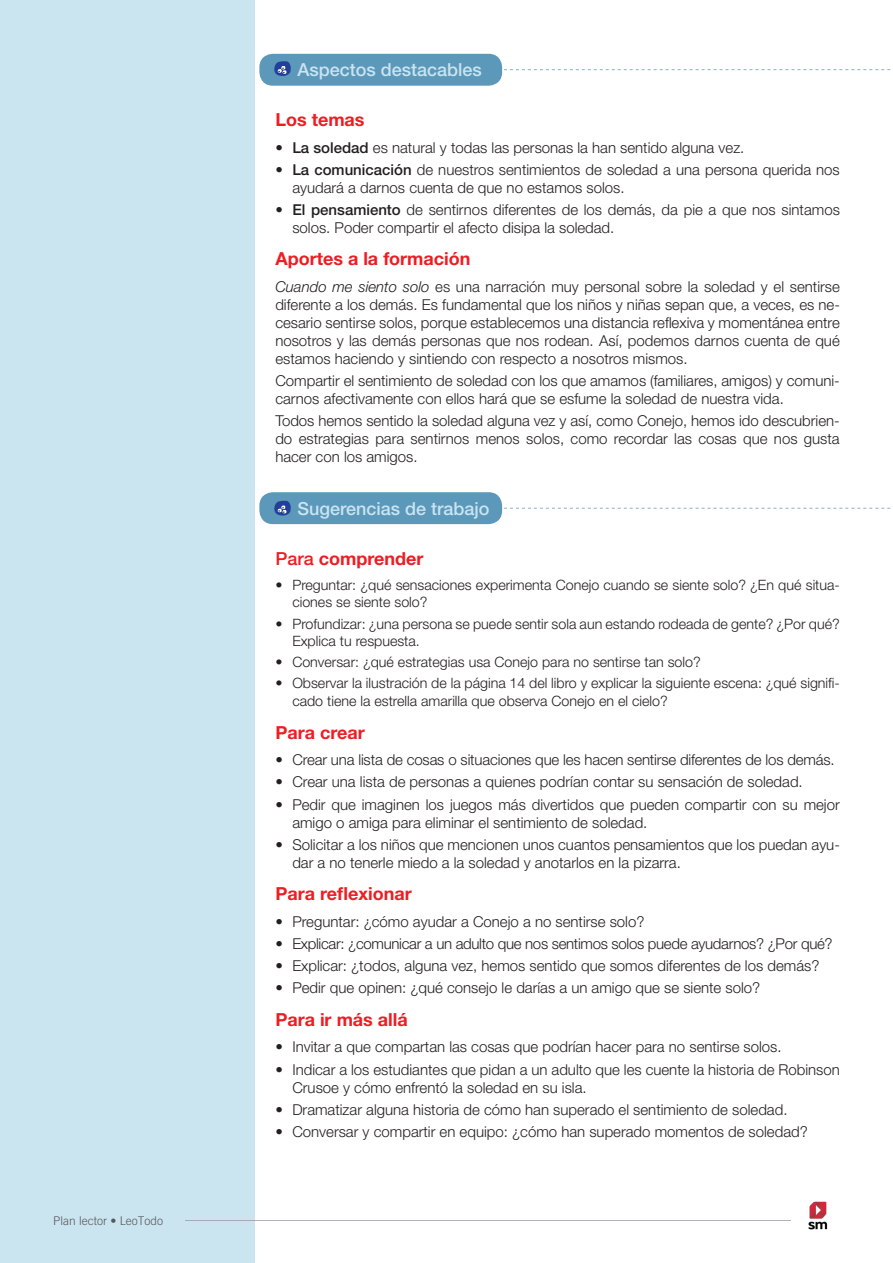
<style>
.page{position:relative;width:893px;height:1263px;background:#fff}
.page>*{position:absolute;margin:0;border:0;box-sizing:border-box;transform-origin:0 0}
.t1{font:700 18px "Helvetica Neue LT Std";color:#ee1d23}
.t2{font:500 18px "Helvetica Neue LT Std";color:#cae4f0}
.t3{font:300 15px/18px "Helvetica Neue LT Std";color:#231f20}
.t4{font:300 15px "Helvetica Neue LT Std";letter-spacing:-.02em;color:#231f20}
.t5{font:300 14.25px/17.1px "Helvetica Neue LT Std";color:#231f20}
.t6{font:300 12px "Trade Gothic";color:#57585a}
.s1{font-weight:500}
.s2{font-style:italic}
</style>
<div class="page">
<div style="left:0;top:0;width:254px;height:1263px;background:#cae4f0"></div>
<div style="left:259px;top:54px;width:243px;height:32px;background:#5b98ba;border-radius:14px"></div>
<svg style="left:274px;top:61px;width:616px;height:16px"></svg>
<div style="left:259px;top:492px;width:243px;height:32px;background:#5b98ba;border-radius:14px"></div>
<svg style="left:274px;top:501px;width:617px;height:15px"></svg>
<hr style="left:254px;top:1220px;width:536px;height:1px;background:#b1b2b5">
<hr style="left:185px;top:1220px;width:69px;height:1px;background:#a5abb1">
<img style="left:808px;top:1201px;width:20px;height:29px">
<p class="t6" style="left:53px;top:1214px;width:112px">Plan lector • LeoTodo</p>
<p class="t2" style="left:297px;top:59px;width:186px">Aspectos destacables</p>
<p class="t1" style="left:275px;top:109px;width:91px">Los temas</p>
<p class="t3" style="left:275px;top:138px;width:471px">• <span class="s1">La soledad</span> es natural y todas las personas la han sentido alguna vez.</p>
<p class="t3" style="left:292px;top:160px;width:549px;text-indent:-17px">• <span class="s1">La comunicación</span> de nuestros sentimientos de soledad a una persona querida nos ayudará a darnos cuenta de que no estamos solos.</p>
<p class="t3" style="left:292px;top:200px;width:549px;text-indent:-17px">• <span class="s1">El pensamiento</span> de sentirnos diferentes de los demás, da pie a que nos sintamos solos. Poder compartir el afecto disipa la soledad.</p>
<p class="t1" style="left:275px;top:248px;width:197px">Aportes a la formación</p>
<p class="t3" style="left:275px;top:277px;width:566px;text-align:justify"><span class="s2">Cuando me siento solo</span> es una narración muy personal sobre la soledad y el sentirse diferente a los demás. Es fundamental que los niños y niñas sepan que, a veces, es ne&shy;cesario sentirse solos, porque establecemos una distancia reflexiva y momentánea entre nosotros y las demás personas que nos rodean. Así, podemos darnos cuenta de qué estamos haciendo y sintiendo con respecto a nosotros mismos.</p>
<p class="t3" style="left:275px;top:371px;width:566px">Compartir el sentimiento de soledad con los que amamos (familiares, amigos) y comuni&shy;carnos afectivamente con ellos hará que se esfume la soledad de nuestra vida.</p>
<p class="t3" style="left:275px;top:412px;width:566px;text-align:justify">Todos hemos sentido la soledad alguna vez y así, como Conejo, hemos ido descubrien&shy;do estrategias para sentirnos menos solos, como recordar las cosas que nos gusta hacer con los amigos.</p>
<p class="t2" style="left:297px;top:497px;width:194px">Sugerencias de trabajo</p>
<p class="t1" style="left:275px;top:547px;width:150px"><span class="s1">Para</span> comprender</p>
<p class="t5" style="left:292px;top:576px;width:549px;text-indent:-17px">• Preguntar: ¿qué sensaciones experimenta Conejo cuando se siente solo? ¿En qué situa&shy;ciones se siente solo?</p>
<p class="t5" style="left:292px;top:615px;width:549px;text-indent:-17px">• Profundizar: ¿una persona se puede sentir sola aun estando rodeada de gente? ¿Por qué?<br>Explica tu respuesta.</p>
<p class="t5" style="left:275px;top:653px;width:427px">• Conversar: ¿qué estrategias usa Conejo para no sentirse tan solo?</p>
<p class="t5" style="left:292px;top:674px;width:549px;line-height:18px;text-indent:-17px">• Observar la ilustración de la página 14 del libro y explicar la siguiente escena: ¿qué signifi&shy;cado tiene la estrella amarilla que observa Conejo en el cielo?</p>
<p class="t1" style="left:275px;top:721px;width:91px">Para crear</p>
<p class="t3" style="left:275px;top:750px;width:561px">• Crear una lista de cosas o situaciones que les hacen sentirse diferentes de los demás.</p>
<p class="t3" style="left:275px;top:773px;width:529px">• Crear una lista de personas a quienes podrían contar su sensación de soledad.</p>
<p class="t3" style="left:292px;top:795px;width:549px;text-indent:-17px">• Pedir que imaginen los juegos más divertidos que pueden compartir con su mejor amigo o amiga para eliminar el sentimiento de soledad.</p>
<p class="t3" style="left:292px;top:835px;width:549px;text-indent:-17px">• Solicitar a los niños que mencionen unos cuantos pensamientos que los puedan ayu&shy;dar a no tenerle miedo a la soledad y anotarlos en la pizarra.</p>
<p class="t1" style="left:275px;top:883px;width:138px">Para reflexionar</p>
<p class="t3" style="left:275px;top:912px;width:371px">• Preguntar: ¿cómo ayudar a Conejo a no sentirse solo?</p>
<p class="t4" style="left:275px;top:934px;width:559px">• Explicar: ¿comunicar a un adulto que nos sentimos solos puede ayudarnos? ¿Por qué?</p>
<p class="t3" style="left:275px;top:956px;width:546px">• Explicar: ¿todos, alguna vez, hemos sentido que somos diferentes de los demás?</p>
<p class="t3" style="left:275px;top:979px;width:486px">• Pedir que opinen: ¿qué consejo le darías a un amigo que se siente solo?</p>
<p class="t1" style="left:275px;top:1008px;width:134px">Para ir más allá</p>
<p class="t3" style="left:275px;top:1037px;width:508px">• Invitar a que compartan las cosas que podrían hacer para no sentirse solos.</p>
<p class="t3" style="left:292px;top:1060px;width:549px;text-indent:-17px">• Indicar a los estudiantes que pidan a un adulto que les cuente la historia de Robinson<br>Crusoe y cómo enfrentó la soledad en su isla.</p>
<p class="t3" style="left:275px;top:1100px;width:514px">• Dramatizar alguna historia de cómo han superado el sentimiento de soledad.</p>
<p class="t3" style="left:275px;top:1122px;width:534px">• Conversar y compartir en equipo: ¿cómo han superado momentos de soledad?</p>
</div>
